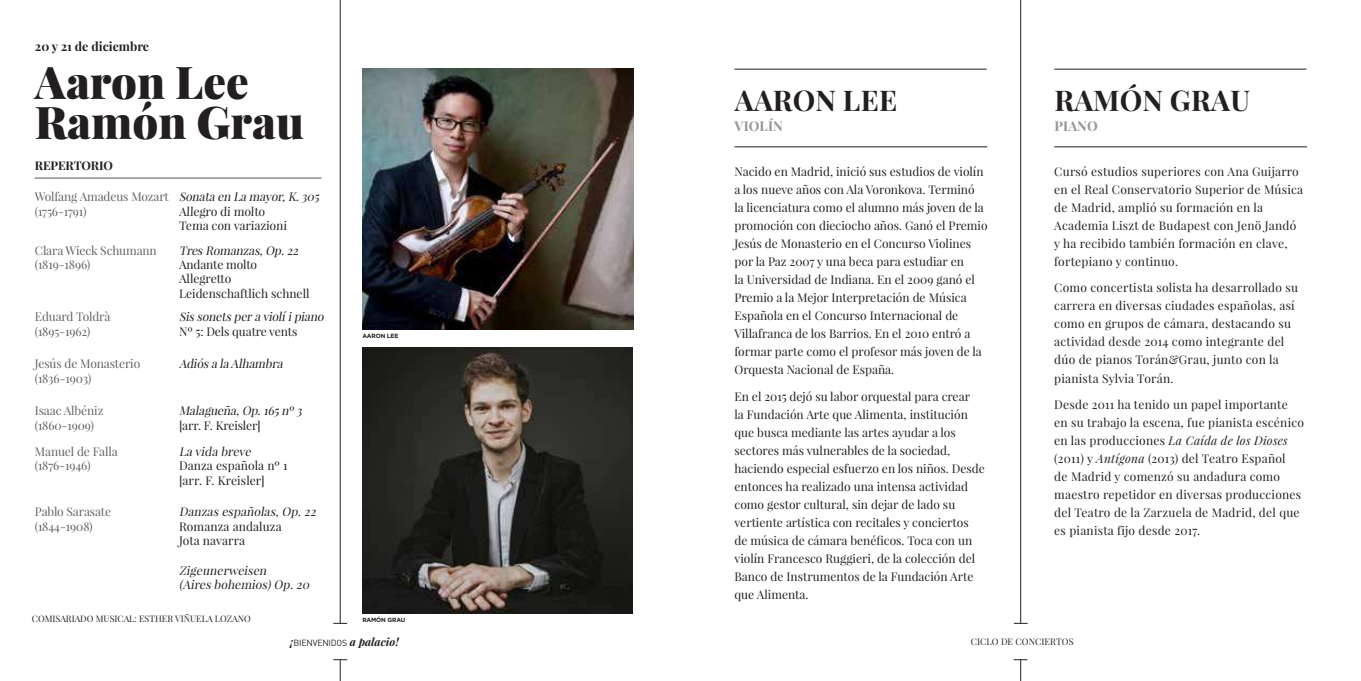
<style>
.page{position:relative;width:1361px;height:681px;background:#fff}
.page>*{position:absolute;margin:0;border:0;box-sizing:border-box;transform-origin:0 0}
.t1{font:900 45px/40.5px "Playfair Display";color:#231f20}
.t2{font:700 28.5px "Playfair Display";letter-spacing:.01em;color:#231f20}
.t3{font:700 13.5px "Playfair Display";letter-spacing:.005em;color:#939598}
.t4{font:700 12.3px "Playfair Display";color:#231f20}
.t5{font:12px/18px "Playfair Display";color:#231f20}
.t6{font:12px/18px "Playfair Display";letter-spacing:.02em;color:#231f20}
.t7{font:12px/14.4px "Playfair Display";letter-spacing:-.01em;color:#636366}
.t8{font:italic 12px/14.4px "Playfair Display";color:#231f20}
.t9{font:700 12px "Playfair Display";letter-spacing:-.01em;color:#231f20}
.t10{font:9.15px "Playfair Display";letter-spacing:.01em;color:#231f20}
.t11{font:9px "Playfair Display";color:#231f20}
.t12{font:8.7px "DIN";letter-spacing:-.02em;color:#231f20}
.t13{font:700 6px "Gotham HTF";letter-spacing:-.02em;color:#231f20}
.s1{font-style:italic}
.s2{font-family:"Playfair Display";font-weight:700;font-style:italic;font-size:11.1px}
</style>
<div class="page">
<svg style="left:333px;top:659px;width:14px;height:21px"></svg>
<hr style="left:1020px;top:0;width:1px;height:623px;background:#231f20">
<svg style="left:333px;top:622px;width:14px;height:1px"></svg>
<svg style="left:1014px;top:622px;width:13px;height:1px"></svg>
<svg style="left:1013px;top:659px;width:14px;height:21px"></svg>
<hr style="left:734px;top:69px;width:252px;height:1px;background:#231f20">
<hr style="left:1054px;top:69px;width:252px;height:1px;background:#231f20">
<hr style="left:734px;top:146px;width:253px;height:1px;background:#231f20">
<hr style="left:1054px;top:146px;width:253px;height:1px;background:#231f20">
<img style="left:362px;top:69px;width:271px;height:261px">
<img style="left:362px;top:347px;width:271px;height:266px">
<hr style="left:35px;top:178px;width:286px;height:1px;background:#57585a">
<hr style="left:340px;top:0;width:1px;height:623px;background:#231f20">
<p class="t4" style="left:35px;top:39px;width:116px">20 y 21 de diciembre</p>
<h1 class="t1" style="left:35px;top:61px;width:271px">Aaron Lee<br>Ramón Grau</h1>
<p class="t9" style="left:35px;top:158px;width:79px">REPERTORIO</p>
<p class="t7" style="left:35px;top:189px;width:135px">Wolfang Amadeus Mozart (1756-1791)</p>
<p class="t8" style="left:179px;top:189px;width:144px">Sonata en La mayor,K.305</p>
<p class="t5" style="left:179px;top:204px;width:110px;line-height:14.4px">Allegro di molto<br>Tema con variazioni</p>
<p class="t7" style="left:35px;top:243px;width:123px">Clara Wieck Schumann (1819-1896)</p>
<p class="t7" style="left:35px;top:309px;width:77px">Eduard Toldrà (1895-1962)</p>
<p class="t7" style="left:35px;top:356px;width:107px">Jesús de Monasterio (1836-1903)</p>
<p class="t8" style="left:179px;top:243px;width:123px">Tres Romanzas,Op.22</p>
<p class="t5" style="left:179px;top:257px;width:132px;line-height:14.4px">Andante molto<br>Allegretto<br>Leidenschaftlich schnell</p>
<p class="t8" style="left:179px;top:309px;width:149px">Sis sonets pera violíipiano</p>
<p class="t5" style="left:179px;top:322px;width:120px">Nº 5: Dels quatre vents</p>
<p class="t8" style="left:179px;top:356px;width:108px">Adiós a la Alhambra</p>
<p class="t7" style="left:35px;top:403px;width:70px">Isaac Albéniz (1860-1909)</p>
<p class="t8" style="left:179px;top:403px;width:127px">Malagueña,Op.165nº 3</p>
<p class="t5" style="left:179px;top:416px;width:83px">[arr. F. Kreisler]</p>
<p class="t7" style="left:35px;top:444px;width:84px">Manuel de Falla (1876-1946)</p>
<p class="t8" style="left:179px;top:444px;width:76px">La vida breve</p>
<p class="t5" style="left:179px;top:458px;width:110px;line-height:14.4px">Danza española nº 1 [arr. F. Kreisler]</p>
<p class="t7" style="left:35px;top:504px;width:78px">Pablo Sarasate (1844-1908)</p>
<p class="t8" style="left:179px;top:504px;width:141px">Danzas españolas,Op.22</p>
<p class="t5" style="left:179px;top:518px;width:104px;line-height:14.4px">Romanza andaluza<br>Jota navarra</p>
<p class="t8" style="left:179px;top:562px;width:134px">Zigeunerweisen<br>(Aires bohemios)Op.20</p>
<p class="t11" style="left:32px;top:612px;width:220px">COMISARIADO MUSICAL: ESTHER VIÑUELA LOZANO</p>
<p class="t13" style="left:362px;top:333px;width:38px">AARON LEE</p>
<p class="t13" style="left:362px;top:616px;width:45px">RAMÓN GRAU</p>
<h2 class="t2" style="left:735px;top:82px;width:164px">AARON LEE</h2>
<h2 class="t2" style="left:1054px;top:82px;width:197px">RAMÓN GRAU</h2>
<p class="t3" style="left:734px;top:118px;width:50px">VIOLÍN</p>
<p class="t3" style="left:1054px;top:118px;width:45px">PIANO</p>
<p class="t5" style="left:734px;top:162px;width:255px">Nacido en Madrid, inició sus estudios de violín a los nueve años con Ala Voronkova. Terminó<br>la licenciatura como el alumno más joven de la promoción con dieciocho años. Ganó el Premio Jesús de Monasterio en el Concurso Violines por la Paz 2007 y una beca para estudiar en<br>la Universidad de Indiana. En el 2009 ganó el Premio a la Mejor Interpretación de Música Española en el Concurso Internacional de Villafranca de los Barrios. En el 2010 entró a formar parte como el profesor más joven de la Orquesta Nacional de España.</p>
<p class="t5" style="left:734px;top:387px;width:252px">En el 2015 dejó su labor orquestal para crear<br>la Fundación Arte que Alimenta, institución que busca mediante las artes ayudar a los sectores más vulnerables de la sociedad, haciendo especial esfuerzo en los niños. Desde entonces ha realizado una intensa actividad como gestor cultural, sin dejar de lado su vertiente artística con recitales y conciertos<br>de música de cámara benéficos. Toca con un violín Francesco Ruggieri, de la colección del Banco de Instrumentos de la Fundación Arte que Alimenta.</p>
<p class="t6" style="left:1054px;top:162px;width:250px">Cursó estudios superiores con Ana Guijarro en el Real Conservatorio Superior de Música de Madrid, amplió su formación en la Academia Liszt de Budapest con Jenö Jandó y ha recibido también formación en clave, fortepiano y continuo.</p>
<p class="t6" style="left:1054px;top:279px;width:245px">Como concertista solista ha desarrollado su carrera en diversas ciudades españolas, así como en grupos de cámara, destacando su actividad desde 2014 como integrante del dúo de pianos Torán&amp;Grau, junto con la pianista Sylvia Torán.</p>
<p class="t6" style="left:1054px;top:395px;width:251px">Desde 2011 ha tenido un papel importante en su trabajo la escena, fue pianista escénico en las producciones <span class="s1">La Caída de los Dioses </span>(2011) y <span class="s1">Antígona</span> (2013) del Teatro Español<br>de Madrid y comenzó su andadura como maestro repetidor en diversas producciones del Teatro de la Zarzuela de Madrid, del que es pianista fijo desde 2017.</p>
<p class="t12" style="left:290px;top:637px;width:110px"><span class="s2">¡</span>BIENVENIDOS <span class="s2">a palacio!</span></p>
<p class="t10" style="left:970px;top:635px;width:104px">CICLO DE CONCIERTOS</p>
</div>
